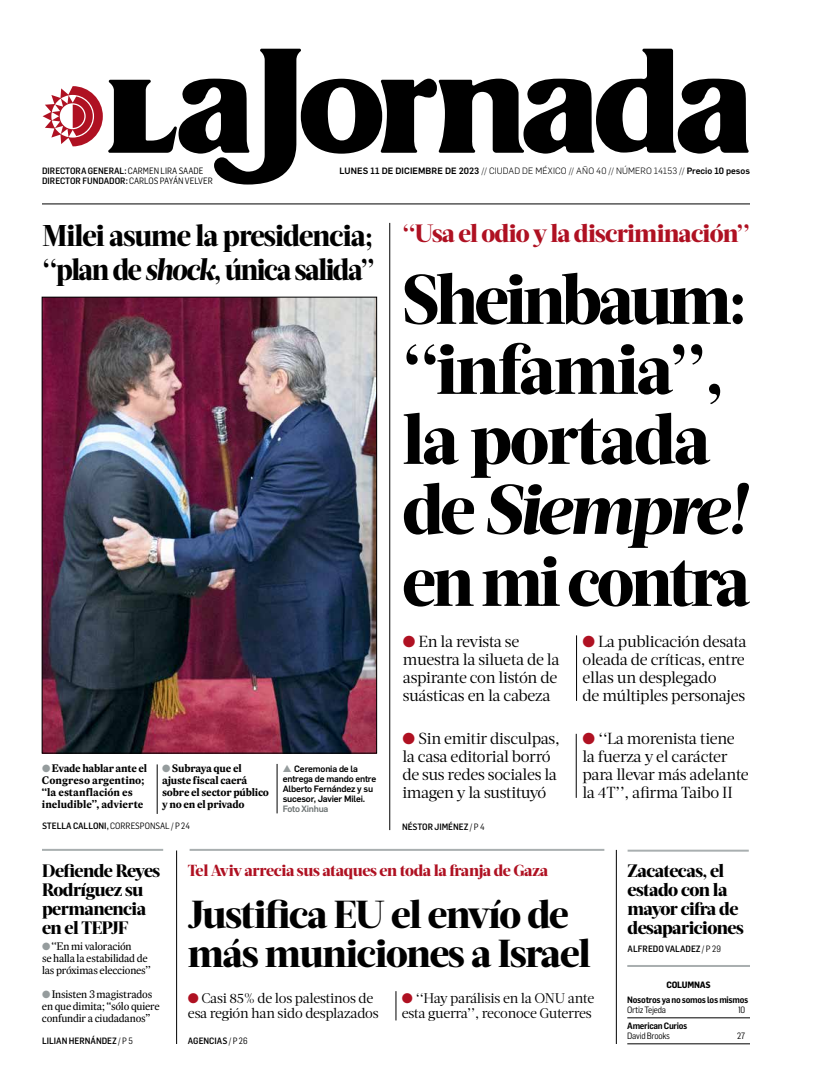
<style>
.page{position:relative;width:822px;height:1089px;background:#fff}
.page>*{position:absolute;margin:0;border:0;box-sizing:border-box;transform-origin:0 0}
.t1{font:800 70px/70.5px "Acta Headline";letter-spacing:-.05em;color:#000}
.t2{font:800 39px/39px "Acta Headline";letter-spacing:-.03em;color:#000}
.t3{font:800 30px/34px "Acta Headline";letter-spacing:-.035em;color:#000;scale:.95 1}
.t4{font:800 25px "Acta Headline";letter-spacing:-.03em;color:#af1122}
.t5{font:800 18px/19px "Acta Headline";letter-spacing:-.03em;color:#000}
.t6{font:16px/18px "Acta Deck";letter-spacing:-.02em;color:#000}
.t7{font:800 16px "Acta Headline";letter-spacing:-.02em;color:#af1122}
.t8{font:14px/15px "Acta Deck";letter-spacing:-.02em;color:#000}
.t9{font:11px/12px "Expresso Tx";letter-spacing:-.02em;color:#000}
.t10{font:700 11px/12px "Expresso Tx";color:#000}
.t11{font:700 11px/12px "Expresso Tx";letter-spacing:-.02em;color:#000}
.t12{font:500 9px "Flama Semicond";color:#000}
.t13{font:300 9px "Flama";letter-spacing:.01em;color:#000}
.t14{font:500 9px/10px "Flama";letter-spacing:-.02em;color:#000}
.t15{font:600 9px "Flama Semicond";letter-spacing:-.03em;color:#000}
.t16{font:9px "Flama Semicond";color:#000}
.t17{font:9px "Flama Semicond";letter-spacing:-.025em;color:#000}
.t18{font:500 9px "Flama";letter-spacing:-.025em;color:#6d7373}
.t19{font:700 9px "Flama Semicond";letter-spacing:-.02em;color:#000}
.s1{font-weight:400}
.s2{font-weight:500}
.s3{font-style:italic}
.s4{color:#959c9d}
.s5{color:#af1122}
</style>
<div class="page">
<svg style="left:43px;top:49px;width:706px;height:136px"></svg>
<hr style="left:42px;top:204px;width:708px;height:1px;background:#000">
<hr style="left:390px;top:223px;width:1px;height:607px;background:#000">
<hr style="left:157px;top:764px;width:1px;height:50px;background:#000">
<hr style="left:277px;top:764px;width:1px;height:49px;background:#000">
<img style="left:44px;top:299px;width:331px;height:452px">
<div style="left:42px;top:297px;width:335px;height:456px;border:1px solid #000"></div>
<hr style="left:42px;top:849px;width:121px;height:2px;background:#a9afb0">
<hr style="left:176px;top:850px;width:1px;height:194px;background:#000">
<hr style="left:628px;top:850px;width:121px;height:2px;background:#a9afb0">
<hr style="left:190px;top:849px;width:414px;height:2px;background:#a9afb0">
<svg style="left:396px;top:991px;width:1px;height:29px"></svg>
<hr style="left:576px;top:635px;width:1px;height:66px;background:#000">
<hr style="left:576px;top:734px;width:1px;height:64px;background:#000">
<hr style="left:627px;top:965px;width:123px;height:2px;background:#a9afb0">
<hr style="left:627px;top:1018px;width:123px;height:1px;background:#000">
<hr style="left:627px;top:1044px;width:123px;height:1px;background:#000">
<hr style="left:616px;top:850px;width:1px;height:194px;background:#000">
<p class="t12" style="left:42px;top:165px;width:163px">DIRECTORA GENERAL: <span class="s1">CARMEN LIRA SAADE</span></p>
<p class="t13" style="left:339px;top:164px;width:412px"><span class="s2">lunes 11 de diciembre de 2023</span> // CIUDAD DE MÉXICO // AÑO 40 // NÚM ERO 14153 // <span class="s2">Precio 10 pesos</span></p>
<p class="t12" style="left:42px;top:175px;width:172px">DIRECTOR FUNDADOR: <span class="s1">CARLOS PAYÁN VELVER</span></p>
<h3 class="t3" style="left:43px;top:219px;width:351px">Milei asume la presidencia; ‘‘plan de <span class="s3">shock</span>, única salida’’</h3>
<p class="t10" style="left:42px;top:762px;width:107px"><span class="s4">●</span> Evade hablar ante el<br>Congreso argentino; ‘‘la estanflación es ineludible’’, advierte</p>
<p class="t11" style="left:162px;top:762px;width:108px"><span class="s4">●</span> Subraya que el ajuste fiscal caerá sobre el sector público y no en el privado</p>
<p class="t16" style="left:42px;top:820px;width:150px"><span class="s2">STELLA CALLONI,</span> CORRESPONSAL / P 24</p>
<p class="t14" style="left:283px;top:764px;width:95px"><span class="s4">▲</span> Ceremonia de la entrega de mando entre<br>Alberto Fernández y su sucesor, Javier Milei.</p>
<p class="t18" style="left:283px;top:803px;width:47px">Foto Xinhua</p>
<h3 class="t4" style="left:402px;top:218px;width:349px">‘‘Usa el odio y la discriminación’’</h3>
<h1 class="t1" style="left:402px;top:265px;width:349px">Sheinbaum: ‘‘infamia’’, la portada de <span class="s3">Siempre! </span>en mi contra</h1>
<p class="t6" style="left:403px;top:632px;width:158px"><span class="s5">●</span> En la revista se muestra la silueta de la aspirante con listón de suásticas en la cabeza</p>
<p class="t6" style="left:583px;top:632px;width:166px"><span class="s5">●</span> La publicación desata oleada de críticas, entre ellas un desplegado<br>de múltiples personajes</p>
<p class="t6" style="left:402px;top:729px;width:159px"><span class="s5">●</span> Sin emitir disculpas, la casa editorial borró de sus redes sociales la imagen y la sustituyó</p>
<p class="t6" style="left:582px;top:729px;width:168px"><span class="s5">●</span> ‘‘La morenista tiene la fuerza y el carácter para llevar más adelante la 4T’’, afirma Taibo II</p>
<p class="t12" style="left:402px;top:821px;width:84px">NÉSTOR JIMÉNEZ <span class="s1">/ P 4</span></p>
<p class="t5" style="left:42px;top:862px;width:120px">Defiende Reyes<br>Rodríguez su permanencia en el TEPJF</p>
<p class="t9" style="left:42px;top:940px;width:110px"><span class="s4">●</span> ‘‘En mi valoración<br>se halla la estabilidad de las próximas elecciones’’</p>
<p class="t9" style="left:42px;top:988px;width:119px"><span class="s4">●</span> Insisten 3 magistrados en que dimita; ‘‘sólo quiere confundir a ciudadanos’’</p>
<p class="t12" style="left:42px;top:1035px;width:92px">LILIAN HERNÁNDEZ <span class="s1">/ P 5</span></p>
<p class="t7" style="left:188px;top:860px;width:362px">Tel Aviv arrecia sus ataques en toda la franja de Gaza</p>
<h2 class="t2" style="left:188px;top:895px;width:404px">Justifica EU el envío de más municiones a Israel</h2>
<p class="t8" style="left:188px;top:990px;width:192px"><span class="s5">●</span> Casi 85% de los palestinos de esa región han sido desplazados</p>
<p class="t8" style="left:402px;top:990px;width:194px"><span class="s5">●</span> ‘‘Hay parálisis en la ONU ante esta guerra’’, reconoce Guterres</p>
<p class="t12" style="left:188px;top:1035px;width:61px">AGENCIAS <span class="s1">/ P 26</span></p>
<p class="t5" style="left:628px;top:862px;width:118px">Zacatecas, el estado con la mayor cifra de desapariciones</p>
<p class="t12" style="left:628px;top:943px;width:95px">ALFREDO VALADEZ <span class="s1">/ P 29</span></p>
<p class="t19" style="left:666px;top:978px;width:46px">COLUMNAS</p>
<p class="t15" style="left:627px;top:994px;width:123px">Nosotros ya no somos los mismos</p>
<p class="t17" style="left:627px;top:1004px;width:40px">ORTIZ TEJEDA</p>
<p class="t17" style="left:738px;top:1004px;width:9px">10</p>
<p class="t15" style="left:627px;top:1020px;width:62px">American Curios</p>
<p class="t17" style="left:627px;top:1030px;width:44px">DAVID BROOKS</p>
<p class="t17" style="left:737px;top:1030px;width:9px">27</p>
</div>
